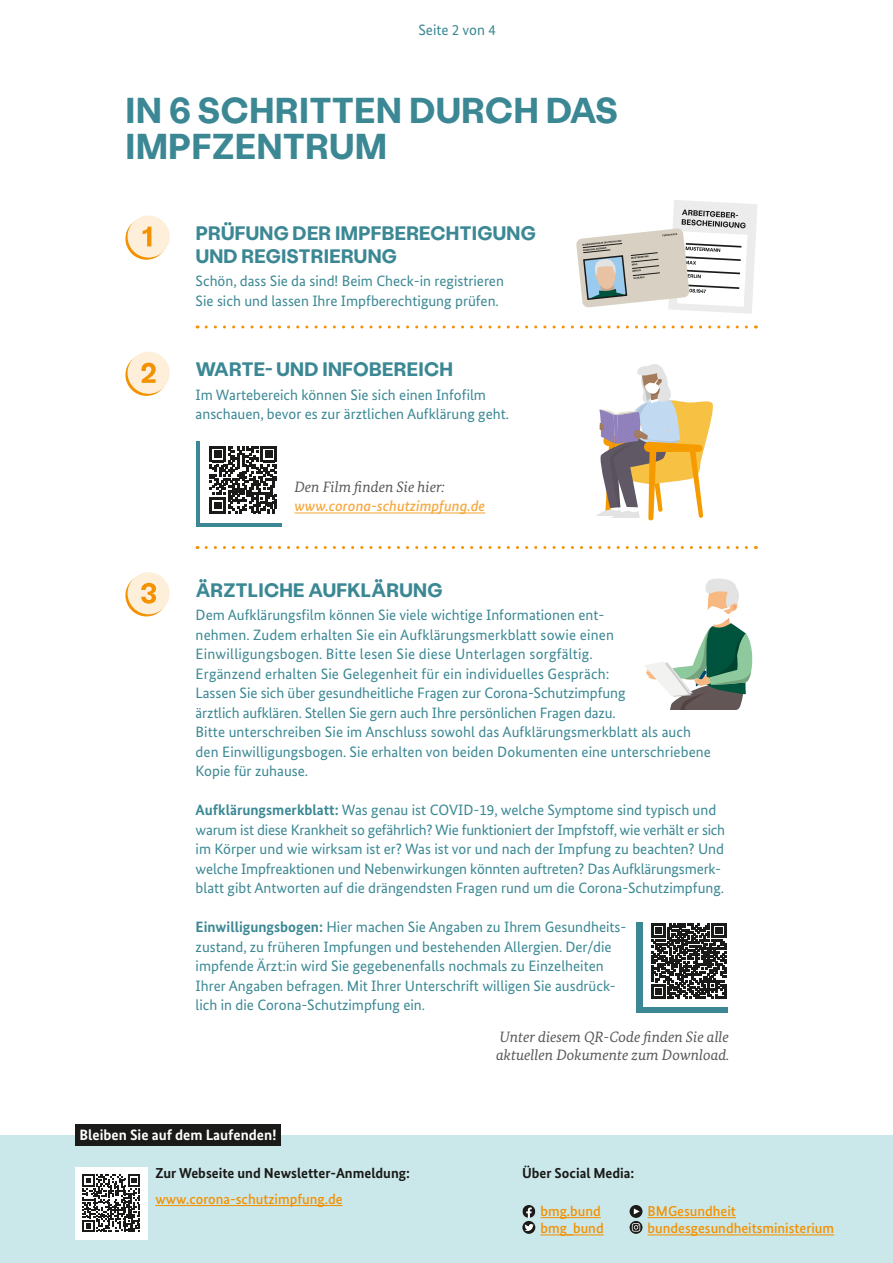
<style>
.page{position:relative;width:893px;height:1263px;background:#fff}
.page>*{position:absolute;margin:0;border:0;box-sizing:border-box;transform-origin:0 0}
.H_1{font:700 36px/36px "Stabil Grotesk";letter-spacing:.02em;color:#3b8894}
.Infobox_HL{font:700 19.5px/22.5px "Stabil Grotesk";letter-spacing:.015em;color:#3b8894}
.FAQ_ANtwort_OHNE_LIS{font:15px/19.5px "Bundes Sans";color:#3b8894}
.Hinweise{font:italic 15px/18px "Bundes Serif";color:#565656}
.Hinweise-2{font:italic 500 15px "Bundes Sans";color:#f7a940}
.t1{font:700 15px "Bundes Sans";color:#fff}
.t2{font:500 14.4px/17.2px "Bundes Sans";color:#f39100}
.t3{font:700 14.4px "Bundes Sans";color:#1a1a18}
.s1{font-weight:700}
</style>
<div class="page">
<svg style="left:206px;top:325px;width:550px;height:3px"></svg>
<svg style="left:206px;top:546px;width:550px;height:3px"></svg>
<svg style="left:125px;top:218px;width:43px;height:42px"></svg>
<svg style="left:125px;top:354px;width:43px;height:42px"></svg>
<svg style="left:125px;top:574px;width:43px;height:42px"></svg>
<div style="left:128px;top:215px;width:42px;height:43px;background:#fdefd9;border-radius:50%"></div>
<div style="left:128px;top:352px;width:42px;height:42px;background:#fdefd9;border-radius:50%"></div>
<div style="left:128px;top:572px;width:42px;height:42px;background:#fdefd9;border-radius:50%"></div>
<svg style="left:143px;top:227px;width:8px;height:19px"></svg>
<svg style="left:142px;top:363px;width:14px;height:20px"></svg>
<svg style="left:141px;top:583px;width:15px;height:21px"></svg>
<div style="left:196px;top:441px;width:86px;height:86px;background:#3b8894"></div>
<div style="left:200px;top:437px;width:86px;height:86px;background:#fff"></div>
<svg style="left:210px;top:446px;width:67px;height:67px"></svg>
<div style="left:637px;top:922px;width:91px;height:91px;background:#3b8894"></div>
<div style="left:643px;top:915px;width:91px;height:91px;background:#fff"></div>
<svg style="left:651px;top:923px;width:75px;height:75px"></svg>
<hr style="left:294px;top:512px;width:191px;height:1px;background:#f7a940">
<svg style="left:645px;top:578px;width:108px;height:131px"></svg>
<svg style="left:596px;top:364px;width:117px;height:156px"></svg>
<hr style="left:610px;top:518px;width:30px;height:3px;background:#fff">
<svg style="left:576px;top:200px;width:181px;height:114px"></svg>
<div style="left:0;top:1135px;width:893px;height:128px;background:#cae7ea"></div>
<div style="left:75px;top:1125px;width:206px;height:21px;background:#1a1a18"></div>
<hr style="left:155px;top:1205px;width:188px;height:1px;background:#f39100">
<div style="left:75px;top:1167px;width:73px;height:72px;background:#fff"></div>
<svg style="left:82px;top:1174px;width:58px;height:58px"></svg>
<svg style="left:522px;top:1205px;width:13px;height:13px"></svg>
<svg style="left:522px;top:1221px;width:13px;height:13px"></svg>
<svg style="left:524px;top:1224px;width:10px;height:7px"></svg>
<svg style="left:630px;top:1205px;width:12px;height:13px"></svg>
<svg style="left:634px;top:1208px;width:6px;height:6px"></svg>
<svg style="left:630px;top:1221px;width:12px;height:13px"></svg>
<svg style="left:632px;top:1223px;width:8px;height:8px"></svg>
<hr style="left:540px;top:1217px;width:61px;height:1px;background:#f39100">
<hr style="left:540px;top:1234px;width:64px;height:1px;background:#f39100">
<hr style="left:648px;top:1217px;width:88px;height:1px;background:#f39100">
<hr style="left:648px;top:1234px;width:186px;height:1px;background:#f39100">
<p class="FAQ_ANtwort_OHNE_LIS" style="left:418px;top:20px;width:79px">Seite 2 von 4</p>
<p class="H_1" style="left:125px;top:91px;width:494px">IN 6 SCHRITTEN DURCH DAS<br>IMPFZENTRUM</p>
<p class="Infobox_HL" style="left:196px;top:221px;width:342px">PRÜFUNG DER IMPFBERECHTIGUNG<br>UND REGISTRIERUNG</p>
<p class="FAQ_ANtwort_OHNE_LIS" style="left:196px;top:271px;width:310px">Schön, dass Sie da sind! Beim Check-in registrieren<br>Sie sich und lassen Ihre Impfberechtigung prüfen.</p>
<p class="Infobox_HL" style="left:196px;top:357px;width:259px">WARTE- UND INFOBEREICH</p>
<p class="FAQ_ANtwort_OHNE_LIS" style="left:196px;top:385px;width:315px">Im Wartebereich können Sie sich einen Infofilm anschauen, bevor es zur ärztlichen Aufklärung geht.</p>
<p class="Hinweise" style="left:294px;top:477px;width:152px">Den Film finden Sie hier:</p>
<p class="Hinweise-2" style="left:294px;top:497px;width:192px">www.corona-schutzimpfung.de</p>
<p class="Infobox_HL" style="left:196px;top:578px;width:248px">ÄRZTLICHE AUFKLÄRUNG</p>
<p class="FAQ_ANtwort_OHNE_LIS" style="left:196px;top:605px;width:517px">Dem Aufklärungsfilm können Sie viele wichtige Informationen ent-<br>nehmen. Zudem erhalten Sie ein Aufklärungsmerkblatt sowie einen Einwilligungsbogen. Bitte lesen Sie diese Unterlagen sorgfältig.<br>Ergänzend erhalten Sie Gelegenheit für ein individuelles Gespräch:<br>Lassen Sie sich über gesundheitliche Fragen zur Corona-Schutzimpfung<br>ärztlich aufklären. Stellen Sie gern auch Ihre persönlichen Fragen dazu.<br>Bitte unterschreiben Sie im Anschluss sowohl das Aufklärungsmerkblatt als auch den Einwilligungsbogen. Sie erhalten von beiden Dokumenten eine unterschriebene Kopie für zuhause.</p>
<p class="FAQ_ANtwort_OHNE_LIS" style="left:196px;top:800px;width:531px"><span class="s1">Aufklärungsmerkblatt:</span> Was genau ist COVID-19, welche Symptome sind typisch und warum ist diese Krankheit so gefährlich? Wie funktioniert der Impfstoff, wie verhält er sich im Körper und wie wirksam ist er? Was ist vor und nach der Impfung zu beachten? Und welche Impfreaktionen und Nebenwirkungen könnten auftreten? Das Aufklärungsmerk&shy;blatt gibt Antworten auf die drängendsten Fragen rund um die Corona-Schutzimpfung.</p>
<p class="FAQ_ANtwort_OHNE_LIS" style="left:196px;top:917px;width:432px"><span class="s1">Einwilligungsbogen:</span> Hier machen Sie Angaben zu Ihrem Gesundheits&shy;zustand, zu früheren Impfungen und bestehenden Allergien. Der/die impfende Ärzt:in wird Sie gegebenenfalls nochmals zu Einzelheiten Ihrer Angaben befragen. Mit Ihrer Unterschrift willigen Sie ausdrück&shy;lich in die Corona-Schutzimpfung ein.</p>
<p class="t1" style="left:80px;top:1126px;width:198px">Bleiben Sie auf dem Laufenden!</p>
<p class="t3" style="left:155px;top:1164px;width:256px">Zur Webseite und Newsletter-Anmeldung:</p>
<p class="t2" style="left:155px;top:1190px;width:189px">www.corona-schutzimpfung.de</p>
<p class="Hinweise" style="left:496px;top:1028px;width:235px">Unter diesem QR-Code finden Sie alle aktuellen Dokumente zum Download.</p>
<p class="t3" style="left:522px;top:1164px;width:114px">Über Social Media:</p>
<p class="t2" style="left:540px;top:1202px;width:65px">bmg.bund bmg_bund</p>
<p class="t2" style="left:648px;top:1202px;width:188px">BMGesundheit bundesgesundheitsministerium</p>
</div>
